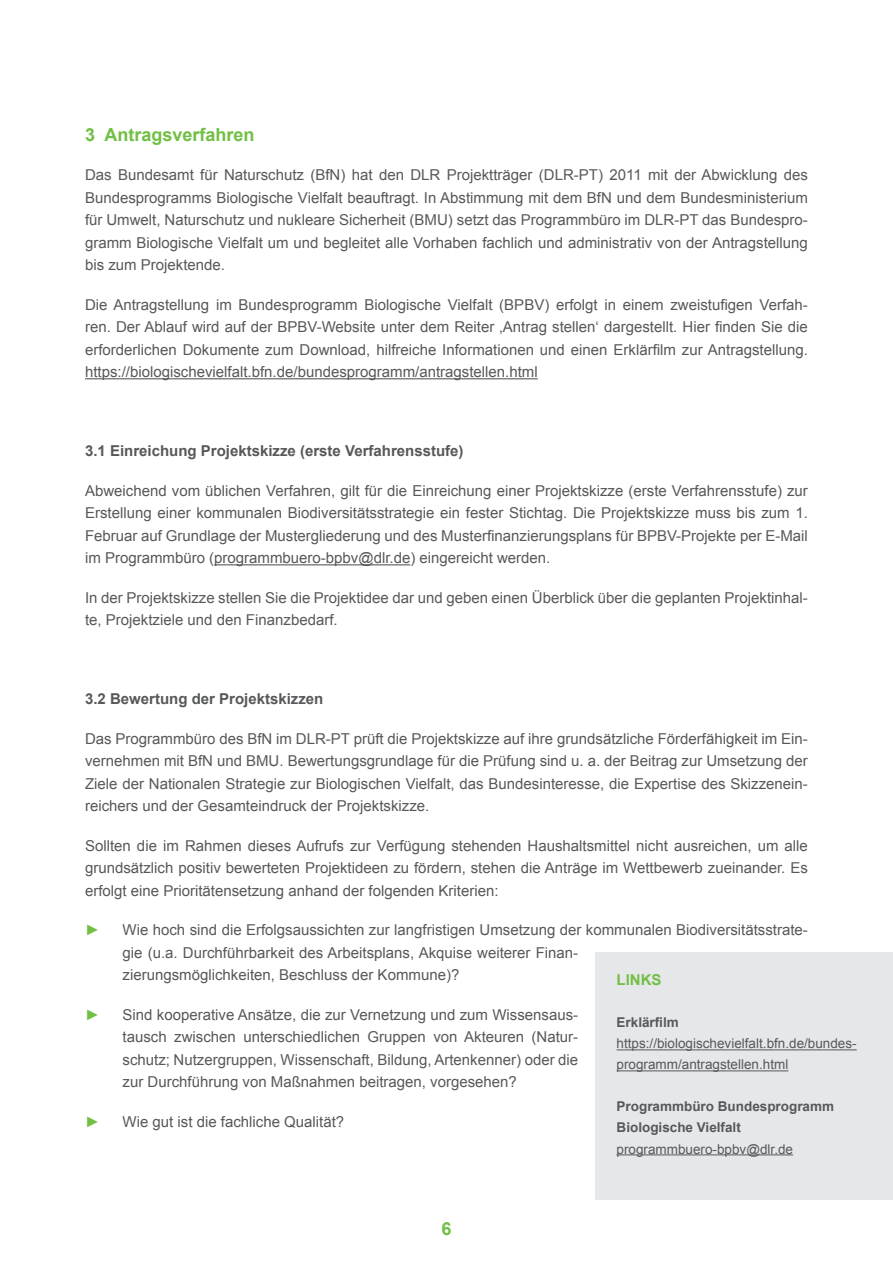
<style>
.page{position:relative;width:893px;height:1263px;background:#fff}
.page>*{position:absolute;margin:0;border:0;box-sizing:border-box;transform-origin:0 0}
.t1{font:700 18px "Arial";color:#71bf44}
.t2{font:15px/22.5px "Arial";color:#57585a;text-align:justify}
.t3{font:700 15px "Arial";color:#57585a}
.t4{font:700 15px "Arial";color:#71bf44}
.t5{font:15px "Arial";color:#71bf44}
.t6{font:13.5px/21px "Arial";color:#57585a}
.t7{font:700 13.5px/21px "Arial";color:#57585a}
</style>
<div class="page">
<hr style="left:85px;top:378px;width:453px;height:1px;background:#57585a">
<hr style="left:214px;top:564px;width:196px;height:1px;background:#57585a">
<div style="left:595px;top:952px;width:298px;height:247px;background:#e6e7e9"></div>
<hr style="left:617px;top:1049px;width:240px;height:1px;background:#57585a">
<hr style="left:617px;top:1070px;width:171px;height:1px;background:#57585a">
<hr style="left:617px;top:1154px;width:176px;height:1px;background:#57585a">
<p class="t1" style="left:85px;top:122px;width:171px">3 Antragsverfahren</p>
<p class="t2" style="left:85px;top:164px;width:724px">Das Bundesamt für Naturschutz (BfN) hat den DLR Projektträger (DLR-PT) 2011 mit der Abwicklung des Bundesprogramms Biologische Vielfalt beauftragt. In Abstimmung mit dem BfN und dem Bundesministerium für Umwelt, Naturschutz und nukleare Sicherheit (BMU) setzt das Programmbüro im DLR-PT das Bundespro&shy;gramm Biologische Vielfalt um und begleitet alle Vorhaben fachlich und administrativ von der Antragstellung bis zum Projektende.</p>
<p class="t2" style="left:85px;top:293px;width:724px">Die Antragstellung im Bundesprogramm Biologische Vielfalt (BPBV) erfolgt in einem zweistufigen Verfah&shy;ren. Der Ablauf wird auf der BPBV-Website unter dem Reiter ‚Antrag stellen‘ dargestellt. Hier finden Sie die erforderlichen Dokumente zum Download, hilfreiche Informationen und einen Erklärfilm zur Antragstellung. https://biologischevielfalt.bfn.de/bundesprogramm/antragstellen.html</p>
<p class="t3" style="left:85px;top:441px;width:380px">3.1 Einreichung Projektskizze (erste Verfahrensstufe)</p>
<p class="t2" style="left:85px;top:479px;width:724px">Abweichend vom üblichen Verfahren, gilt für die Einreichung einer Projektskizze (erste Verfahrensstufe) zur Erstellung einer kommunalen Biodiversitätsstrategie ein fester Stichtag. Die Projektskizze muss bis zum 1.<br>Februar auf Grundlage der Mustergliederung und des Musterfinanzierungsplans für BPBV-Projekte per E-Mail im Programmbüro (programmbuero-bpbv@dlr.de) eingereicht werden.</p>
<p class="t2" style="left:85px;top:586px;width:724px">In der Projektskizze stellen Sie die Projektidee dar und geben einen Überblick über die geplanten Projektinhal&shy;te, Projektziele und den Finanzbedarf.</p>
<p class="t3" style="left:85px;top:689px;width:240px">3.2 Bewertung der Projektskizzen</p>
<p class="t2" style="left:85px;top:727px;width:724px">Das Programmbüro des BfN im DLR-PT prüft die Projektskizze auf ihre grundsätzliche Förderfähigkeit im Ein&shy;vernehmen mit BfN und BMU. Bewertungsgrundlage für die Prüfung sind u. a. der Beitrag zur Umsetzung der Ziele der Nationalen Strategie zur Biologischen Vielfalt, das Bundesinteresse, die Expertise des Skizzenein&shy;reichers und der Gesamteindruck der Projektskizze.</p>
<p class="t2" style="left:85px;top:834px;width:724px">Sollten die im Rahmen dieses Aufrufs zur Verfügung stehenden Haushaltsmittel nicht ausreichen, um alle grundsätzlich positiv bewerteten Projektideen zu fördern, stehen die Anträge im Wettbewerb zueinander. Es erfolgt eine Prioritätensetzung anhand der folgenden Kriterien:</p>
<p class="t5" style="left:85px;top:920px;width:16px">►</p>
<p class="t2" style="left:123px;top:919px;width:687px;text-align:left">Wie hoch sind die Erfolgsaussichten zur langfristigen Umsetzung der kommunalen Biodiversitätsstrate&shy;gie (u.a. Durchführbarkeit des Arbeitsplans, Akquise weiterer Finan-<br>zierungsmöglichkeiten, Beschluss der Kommune)?</p>
<p class="t5" style="left:85px;top:1005px;width:16px">►</p>
<p class="t2" style="left:123px;top:1003px;width:457px">Sind kooperative Ansätze, die zur Vernetzung und zum Wissensaus&shy;tausch zwischen unterschiedlichen Gruppen von Akteuren (Natur&shy;schutz; Nutzergruppen, Wissenschaft, Bildung, Artenkenner) oder die zur Durchführung von Maßnahmen beitragen, vorgesehen?</p>
<p class="t5" style="left:85px;top:1112px;width:16px">►</p>
<p class="t2" style="left:123px;top:1110px;width:223px">Wie gut ist die fachliche Qualität?</p>
<p class="t4" style="left:617px;top:970px;width:46px">LINKS</p>
<p class="t7" style="left:617px;top:1012px;width:64px">Erklärfilm</p>
<p class="t6" style="left:617px;top:1033px;width:242px">https://biologischevielfalt.bfn.de/bundes&shy;programm/antragstellen.html</p>
<p class="t7" style="left:617px;top:1097px;width:219px">Programmbüro Bundesprogramm<br>Biologische Vielfalt</p>
<p class="t6" style="left:617px;top:1138px;width:178px">programmbuero-bpbv@dlr.de</p>
<p class="t1" style="left:441px;top:1217px;width:12px">6</p>
</div>
